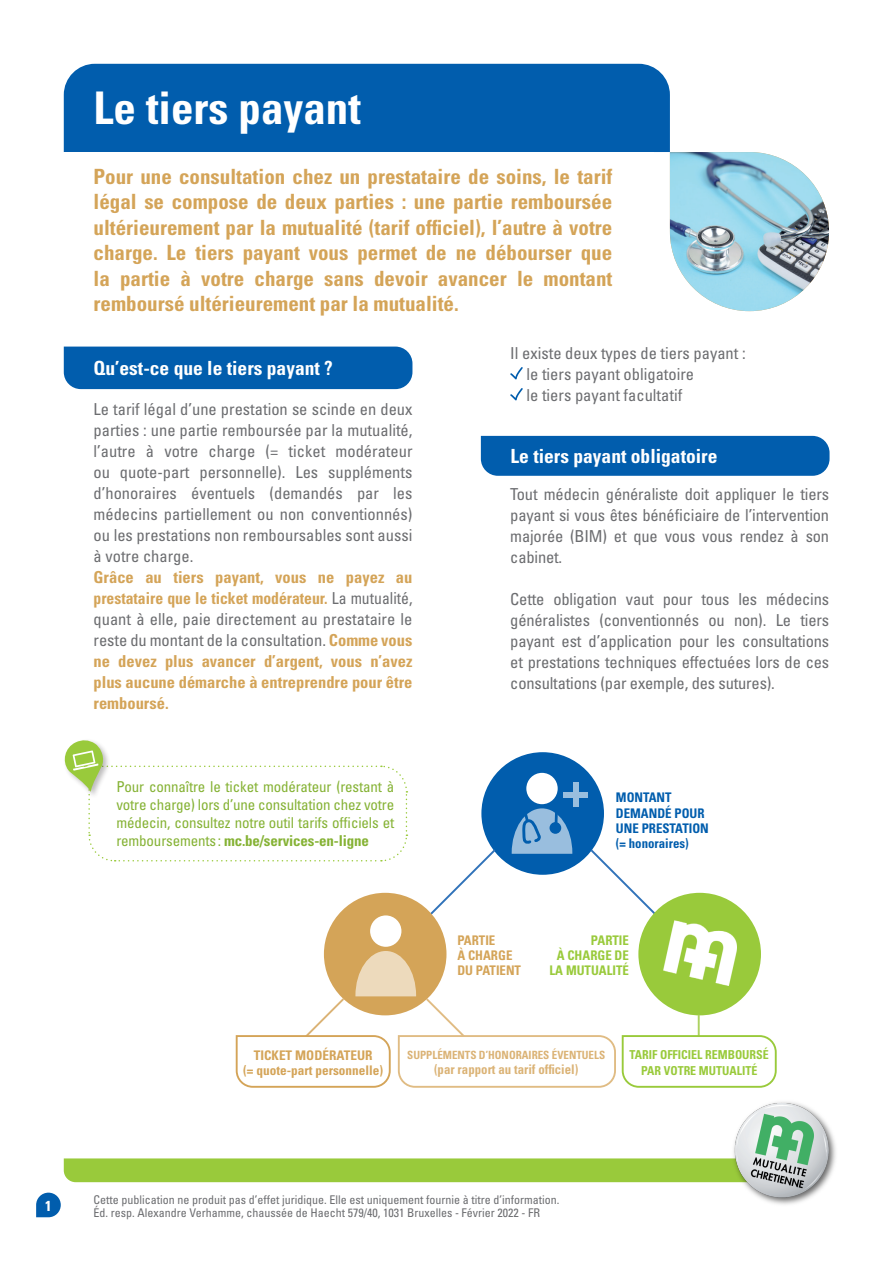
<style>
.page{position:relative;width:893px;height:1263px;background:#fff}
.page>*{position:absolute;margin:0;border:0;box-sizing:border-box;transform-origin:0 0}
.t1{font:700 condensed 45px "Univers LT Std";color:#fff}
.t2{font:700 condensed 21px/25.5px "Univers LT Std";color:#d4a458;text-align:justify}
.t3{font:700 condensed 19.5px "Univers LT Std";color:#fff}
.t4{font:condensed 16.5px/21px "Univers LT Std";color:#6c6d70;text-align:justify}
.t5{font:700 condensed 16.5px/21px "Univers LT Std";color:#d4a458;text-align:justify}
.t6{font:condensed 15px/18px "Univers LT Std";letter-spacing:-.01em;color:#85b234;text-align:justify}
.t7{font:700 condensed 14.55px "Univers LT Std";color:#fff}
.t8{font:700 condensed 13.2px/15.1px "Univers LT Std";color:#d4a458}
.t9{font:700 condensed 13.2px/15.1px "Univers LT Std";color:#015dad}
.t10{font:700 condensed 13.2px "Univers LT Std";color:#dbb376}
.t11{font:700 condensed 13.2px/15.1px "Univers LT Std";color:#99ca3b;text-align:right}
.t12{font:700 condensed 12.3px/15.1px "Univers LT Std";color:#99ca3b;text-align:center}
.t13{font:condensed 12px/13.5px "Univers LT Std";color:#6c6d70}
.t14{font:700 condensed 11.4px "Univers LT Std";color:#dbb376}
.s1{font-weight:400;color:#6c6d70}
.s2{font-weight:700}
</style>
<div class="page">
<div style="left:481px;top:752px;width:123px;height:123px;background:#015dad;border-radius:50%"></div>
<div style="left:526px;top:773px;width:32px;height:31px;background:#fff;border-radius:50%"></div>
<div style="left:573px;top:782px;width:6px;height:25px;background:#99bede"></div>
<div style="left:564px;top:792px;width:24px;height:6px;background:#99bede"></div>
<svg style="left:428px;top:847px;width:69px;height:70px"></svg>
<svg style="left:512px;top:808px;width:60px;height:46px"></svg>
<div style="left:324px;top:893px;width:122px;height:122px;background:#d4a458;border-radius:50%"></div>
<svg style="left:588px;top:847px;width:67px;height:68px"></svg>
<div style="left:370px;top:915px;width:31px;height:32px;background:#fff;border-radius:50%"></div>
<div style="left:638px;top:893px;width:123px;height:122px;background:#99ca3b;border-radius:50%"></div>
<img style="left:667px;top:921px;width:69px;height:30px">
<svg style="left:235px;top:951px;width:542px;height:137px"></svg>
<div style="left:64px;top:64px;width:606px;height:88px;background:#015dad"></div>
<div style="left:64px;top:347px;width:348px;height:42px;background:#015dad"></div>
<div style="left:481px;top:436px;width:348px;height:40px;background:#015dad"></div>
<img style="left:670px;top:152px;width:159px;height:159px">
<div style="left:64px;top:1158px;width:663px;height:24px;background:#99ca3b"></div>
<img style="left:727px;top:1102px;width:109px;height:103px">
<svg style="left:36px;top:1192px;width:25px;height:25px"></svg>
<svg style="left:64px;top:740px;width:344px;height:122px"></svg>
<svg style="left:510px;top:367px;width:13px;height:13px"></svg>
<svg style="left:510px;top:388px;width:13px;height:13px"></svg>
<h1 class="t1" style="left:94px;top:81px;width:269px">Le tiers payant</h1>
<p class="t2" style="left:94px;top:163px;width:520px">Pour une consultation chez un prestataire de soins, le tarif légal se compose de deux parties : une partie remboursée ultérieurement par la mutualité (tarif officiel), l’autre à votre charge. Le tiers payant vous permet de ne débourser que la partie à votre charge sans devoir avancer le montant remboursé ultérieurement par la mutualité.</p>
<p class="t3" style="left:94px;top:356px;width:241px">Qu’est-ce que le tiers payant ?</p>
<p class="t4" style="left:94px;top:398px;width:320px">Le tarif légal d’une prestation se scinde en deux parties : une partie remboursée par la mutualité, l’autre à votre charge (= ticket modérateur ou quote-part personnelle). Les suppléments d’honoraires éventuels (demandés par les médecins partiellement ou non conventionnés) ou les prestations non remboursables sont aussi à votre charge.</p>
<p class="t5" style="left:94px;top:566px;width:320px">Grâce au tiers payant, vous ne payez au prestataire que le ticket modérateur. <span class="s1">La mutualité, quant à elle, paie directement au prestataire le reste du montant de la consultation.</span> Comme vous ne devez plus avancer d’argent, vous n’avez plus aucune démarche à entreprendre pour être remboursé.</p>
<p class="t6" style="left:116px;top:778px;width:279px">Pour connaître le ticket modérateur (restant à votre charge) lors d’une consultation chez votre médecin, consultez notre outil tarifs officiels et remboursements: <span class="s2">mc.be/services-en-ligne</span></p>
<p class="t4" style="left:526px;top:342px;width:221px;text-align:left;text-indent:-16px">Il existe deux types de tiers payant : le tiers payant obligatoire<br>le tiers payant facultatif</p>
<p class="t3" style="left:511px;top:444px;width:208px">Le tiers payant obligatoire</p>
<p class="t4" style="left:510px;top:484px;width:320px">Tout médecin généraliste doit appliquer le tiers payant si vous êtes bénéficiaire de l’intervention majorée (BIM) et que vous vous rendez à son cabinet.</p>
<p class="t4" style="left:510px;top:589px;width:320px">Cette obligation vaut pour tous les médecins généralistes (conventionnés ou non). Le tiers payant est d’application pour les consultations et prestations techniques effectuées lors de ces consultations (par exemple, des sutures).</p>
<p class="t9" style="left:616px;top:790px;width:94px">MONTANT<br>DEMANDÉ POUR<br>UNE PRESTATION (= honoraires)</p>
<p class="t8" style="left:457px;top:933px;width:65px">PARTIE<br>À CHARGE<br>DU PATIENT</p>
<p class="t11" style="left:550px;top:933px;width:81px">PARTIE<br>À CHARGE DE<br>LA MUTUALITÉ</p>
<p class="t8" style="left:243px;top:1048px;width:141px;text-align:center">TICKET MODÉRATEUR<br>(= quote-part personnelle)</p>
<p class="t14" style="left:407px;top:1048px;width:199px">SUPPLÉMENTS D’HONORAIRES ÉVENTUELS</p>
<p class="t10" style="left:434px;top:1061px;width:146px">(par rapport au tarif officiel)</p>
<p class="t12" style="left:630px;top:1047px;width:141px">TARIF OFFICIEL REMBOURSÉ<br>PAR VOTRE MUTUALITÉ</p>
<p class="t7" style="left:45px;top:1196px;width:8px">1</p>
<p class="t13" style="left:94px;top:1192px;width:467px">Cette publication ne produit pas d’effet juridique. Elle est uniquement fournie à titre d’information.<br>Éd. resp. Alexandre Verhamme, chaussée de Haecht 579/40, 1031 Bruxelles - Février 2022 - FR</p>
</div>
